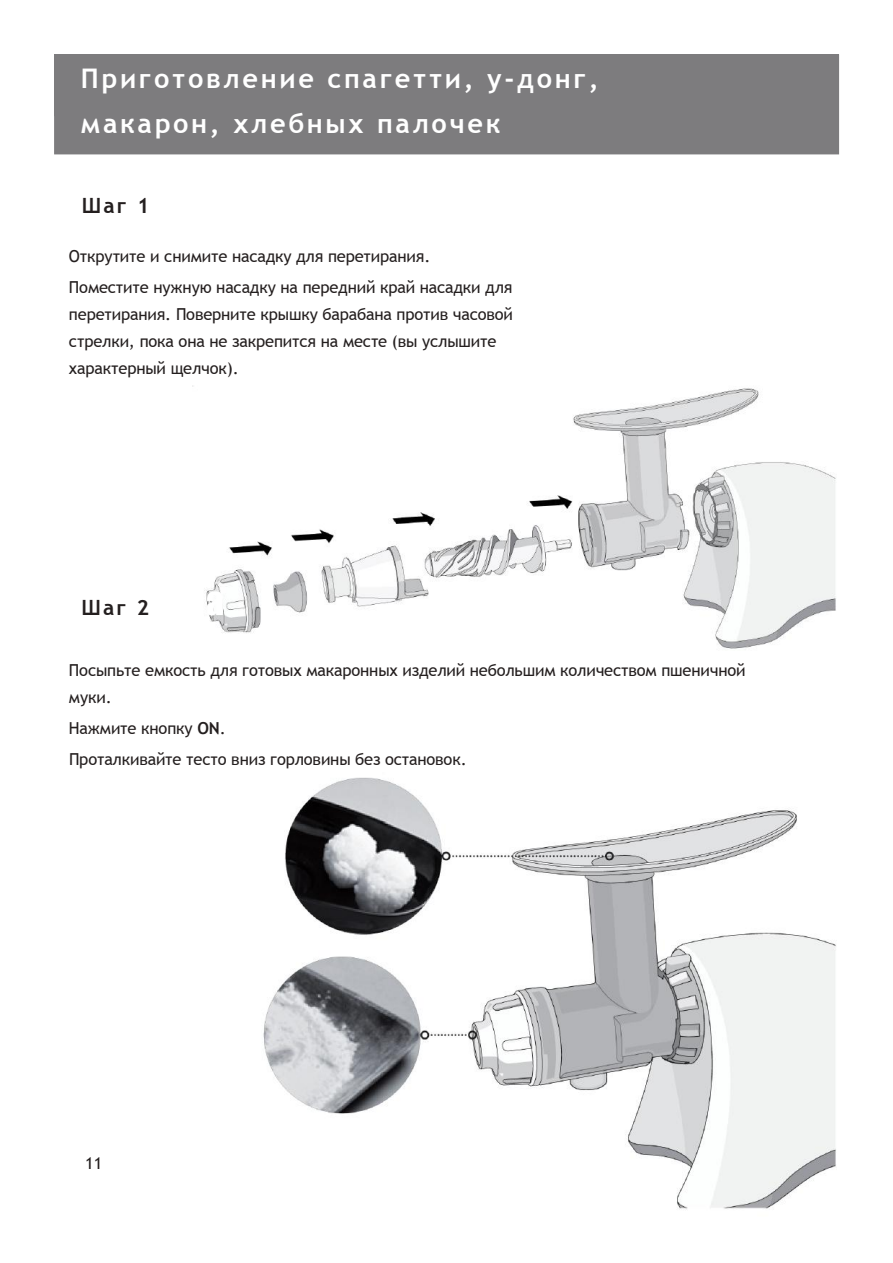
<style>
.page{position:relative;width:893px;height:1263px;background:#fff}
.page>*{position:absolute;margin:0;border:0;box-sizing:border-box;transform-origin:0 0}
.t1{font:700 27px/45px "Trebuchet MS";letter-spacing:.1em;color:#fff}
.t2{font:700 21px "Trebuchet MS";letter-spacing:.1em;color:#241f1f}
.t3{font:16.5px/27px "Trebuchet MS";letter-spacing:-.01em;color:#241f1f}
.s1{font-family:"Impact";font-weight:400;font-size:36px;color:#fff}
.s2{font-weight:700}
</style>
<div class="page">
<img style="left:204px;top:388px;width:632px;height:822px">
<div style="left:54px;top:54px;width:785px;height:100px;background:#7d7c7e"></div>
<h1 class="t1" style="left:81px;top:55px;width:519px">Приготовление спагетти, у-донг, макарон, хлебных палочек</h1>
<p class="t2" style="left:82px;top:193px;width:139px">Шаг 1 <span class="s1">ока</span></p>
<p class="t3" style="left:69px;top:241px;width:445px;line-height:31.2px">Открутите и снимите насадку для перетирания.<br>Поместите нужную насадку на передний край насадки для</p>
<p class="t3" style="left:69px;top:301px;width:445px">перетирания. Поверните крышку барабана против часовой стрелки, пока она не закрепится на месте (вы услышите характерный щелчок).</p>
<p class="t2" style="left:82px;top:594px;width:144px">Шаг 2 <span class="s1">ока</span></p>
<p class="t3" style="left:69px;top:656px;width:678px">Посыпьте емкость для готовых макаронных изделий небольшим количеством пшеничной муки.</p>
<p class="t3" style="left:69px;top:713px;width:399px;line-height:31.2px">Нажмите кнопку <span class="s2">ON</span>.<br>Проталкивайте тесто вниз горловины без остановок.</p>
<p class="t3" style="left:85px;top:1150px;width:19px">11</p>
</div>
